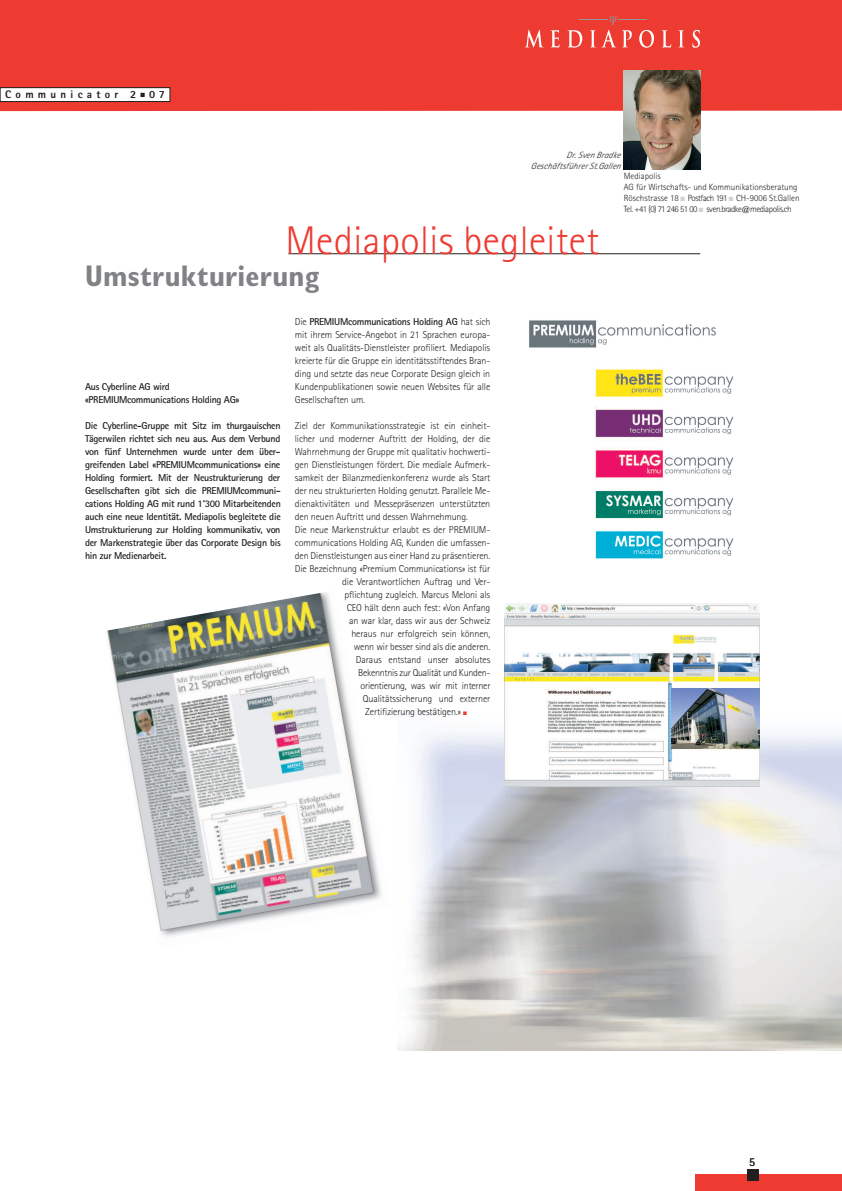
<style>
.page{position:relative;width:842px;height:1191px;background:#fff}
.page>*{position:absolute;margin:0;border:0;box-sizing:border-box;transform-origin:0 0}
.t1{font:300 40px "AT Rotis Sans Serif";letter-spacing:.01em;color:#ee3b32}
.t2{font:700 condensed 30px "Gill Sans";letter-spacing:.01em;color:#808285}
.t3{font:12px "AT Rotis Sans Serif";color:#231f20}
.t4{font:800 11px "AT Rotis Sans Serif";letter-spacing:.39em;color:#231f20}
.t5{font:300 10px/13px "AT Rotis Sans Serif";letter-spacing:-.01em;color:#231f20;text-align:justify}
.t6{font:700 10px/13px "AT Rotis Sans Serif";letter-spacing:-.03em;color:#231f20}
.t7{font:300 9px/11px "AT Rotis Sans Serif";color:#231f20}
.t8{font:italic 300 9px/11px "AT Rotis Sans Serif";letter-spacing:.01em;color:#231f20;text-align:right}
.s1{color:#d1d2d4}
.s2{font-weight:700}
.s3{color:#ee3b32}
</style>
<div class="page">
<div style="left:1px;top:0;width:841px;height:111px;background:#ee3b32"></div>
<svg style="left:0;top:0;width:1px;height:111px"></svg>
<div style="left:0;top:88px;width:170px;height:13px;background:#fff"></div>
<div style="left:0;top:87px;width:170px;height:15px;border:1px solid #231f20"></div>
<div style="left:694px;top:1174px;width:148px;height:17px;background:#ee3b32"></div>
<div style="left:747px;top:1169px;width:11px;height:12px;background:#231f20"></div>
<svg style="left:525px;top:30px;width:19px;height:17px"></svg>
<svg style="left:550px;top:30px;width:9px;height:17px"></svg>
<svg style="left:662px;top:30px;width:9px;height:17px"></svg>
<svg style="left:678px;top:30px;width:6px;height:17px"></svg>
<svg style="left:692px;top:30px;width:8px;height:18px"></svg>
<svg style="left:567px;top:16px;width:87px;height:32px;background:#ed564e"></svg>
<img style="left:624px;top:71px;width:76px;height:98px">
<hr style="left:288px;top:253px;width:412px;height:1px;background:#231f20">
<img style="left:107px;top:592px;width:275px;height:345px">
<img style="left:505px;top:603px;width:255px;height:183px">
<img style="left:529px;top:320px;width:205px;height:239px">
<img style="left:672px;top:689px;width:88px;height:59px">
<p class="t4" style="left:5px;top:90px;width:161px">Communicator 2 ■ 07</p>
<p class="t8" style="left:531px;top:150px;width:93px">Dr.Sven Bradke<br>Geschäftsführer St.Gallen</p>
<p class="t7" style="left:624px;top:171px;width:177px">Mediapolis<br>AG für Wirtschafts- und Kommunikationsberatung Röschstrasse 18 <span class="s1">■</span> Postfach 191 <span class="s1">■</span> CH-9006 St.Gallen Tel. +41 (0) 71 246 51 00 <span class="s1">■</span> sven.bradke@mediapolis.ch</p>
<h1 class="t1" style="left:286px;top:226px;width:315px">Mediapolis begleitet</h1>
<h2 class="t2" style="left:85px;top:264px;width:236px">Umstrukturierung</h2>
<p class="t6" style="left:85px;top:381px;width:156px">Aus Cyberline AG wird «PREMIUMcommunications Holding AG»</p>
<p class="t6" style="left:85px;top:420px;width:197px;text-align:justify">Die Cyberline-Gruppe mit Sitz im thurgauischen Tägerwilen richtet sich neu aus. Aus dem Verbund von fünf Unternehmen wurde unter dem über&shy;greifenden Label «PREMIUMcommunications» eine Holding formiert. Mit der Neustrukturierung der Gesellschaften gibt sich die PREMIUMcommuni&shy;cations Holding AG mit rund 1'300 Mitarbeitenden auch eine neue Identität. Mediapolis begleitete die Umstrukturierung zur Holding kommunikativ, von der Markenstrategie über das Corporate Design bis hin zur Medienarbeit.</p>
<p class="t5" style="left:295px;top:316px;width:197px">Die <span class="s2">PREMIUMcommunications Holding AG</span> hat sich mit ihrem Service-Angebot in 21 Sprachen europa&shy;weit als Qualitäts-Dienstleister profiliert. Mediapolis kreierte für die Gruppe ein identitätsstiftendes Bran&shy;ding und setzte das neue Corporate Design gleich in Kundenpublikationen sowie neuen Websites für alle Gesellschaften um.</p>
<p class="t5" style="left:295px;top:420px;width:197px">Ziel der Kommunikationsstrategie ist ein einheit-</p>
<p class="t5" style="left:295px;top:433px;width:197px">licher und moderner Auftritt der Holding, der die</p>
<p class="t5" style="left:295px;top:446px;width:197px">Wahrnehmung der Gruppe mit qualitativ hochwerti-</p>
<p class="t5" style="left:295px;top:459px;width:197px">gen Dienstleistungen fördert. Die mediale Aufmerk-</p>
<p class="t5" style="left:295px;top:472px;width:197px">samkeit der Bilanzmedienkonferenz wurde als Start</p>
<p class="t5" style="left:295px;top:485px;width:197px">der neu strukturierten Holding genutzt. Parallele Me-</p>
<p class="t5" style="left:295px;top:498px;width:197px">dienaktivitäten und Messepräsenzen unterstützten</p>
<p class="t5" style="left:295px;top:511px;width:175px">den neuen Auftritt und dessen Wahrnehmung.</p>
<p class="t5" style="left:295px;top:524px;width:197px">Die neue Markenstruktur erlaubt es der PREMIUM-</p>
<p class="t5" style="left:295px;top:537px;width:197px">communications Holding AG, Kunden die umfassen-</p>
<p class="t5" style="left:295px;top:550px;width:197px">den Dienstleistungen aus einer Hand zu präsentieren.</p>
<p class="t5" style="left:295px;top:563px;width:197px">Die Bezeichnung «Premium Communications» ist für</p>
<p class="t5" style="left:342px;top:576px;width:150px">die Verantwortlichen Auftrag und Ver-</p>
<p class="t5" style="left:344px;top:589px;width:147px">pflichtung zugleich. Marcus Meloni als</p>
<p class="t5" style="left:347px;top:602px;width:145px">CEO hält denn auch fest: «Von Anfang</p>
<p class="t5" style="left:349px;top:615px;width:143px">an war klar, dass wir aus der Schweiz</p>
<p class="t5" style="left:351px;top:628px;width:140px">heraus nur erfolgreich sein können,</p>
<p class="t5" style="left:354px;top:641px;width:138px">wenn wir besser sind als die anderen.</p>
<p class="t5" style="left:356px;top:654px;width:136px">Daraus entstand unser absolutes</p>
<p class="t5" style="left:358px;top:667px;width:134px">Bekenntnis zur Qualität und Kunden-</p>
<p class="t5" style="left:360px;top:680px;width:131px">orientierung, was wir mit interner</p>
<p class="t5" style="left:363px;top:693px;width:129px">Qualitätssicherung und externer</p>
<p class="t5" style="left:365px;top:706px;width:103px">Zertifizierung bestätigen.» <span class="s3">■</span></p>
<p class="t3" style="left:749px;top:1158px;width:7px">5</p>
</div>
